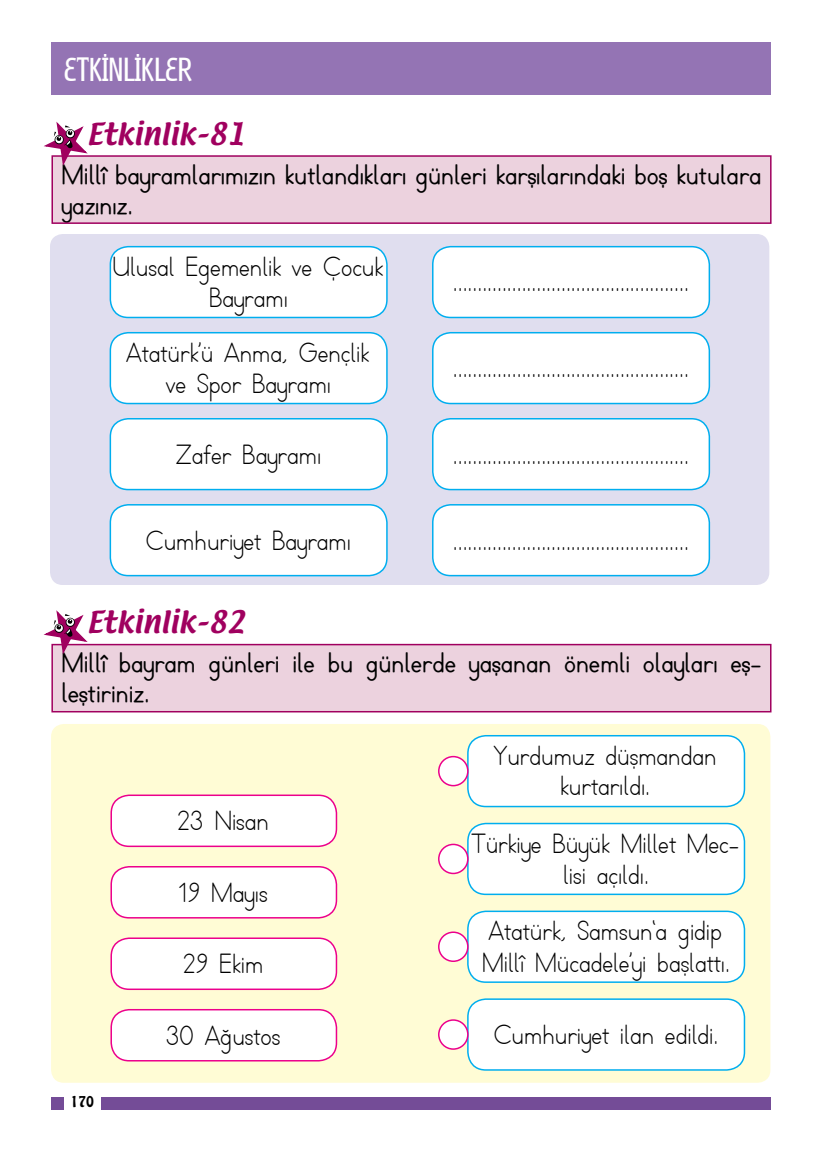
<style>
.page{position:relative;width:830px;height:1170px;background:#fff}
.page>*{position:absolute;margin:0;border:0;box-sizing:border-box;transform-origin:0 0}
.t1{font:27px/31.5px "TTKB Dik Temel Abece";color:#000;text-align:center}
.t2{font:700 27px/30px "TTKB Dik Temel Abece";color:#000}
.t3{font:27px "Textile";color:#a0005f}
.t4{font:21px "Subpear";color:#fff}
.t5{font:13.5px "Hobo Std";color:#000}
</style>
<div class="page">
<div style="left:51px;top:1097px;width:719px;height:12px;background:#744c97"></div>
<div style="left:64px;top:1083px;width:36px;height:35px;background:#fff"></div>
<div style="left:51px;top:43px;width:719px;height:52px;background:#9474b4"></div>
<div style="left:50px;top:234px;width:719px;height:351px;background:#e0deef;border-radius:13px"></div>
<div style="left:110px;top:247px;width:277px;height:70px;background:#fff;border-radius:18px"></div>
<div style="left:109px;top:246px;width:278px;height:72px;border:2px solid #00aeef;border-radius:18px"></div>
<div style="left:432px;top:247px;width:277px;height:70px;background:#fff;border-radius:18px"></div>
<div style="left:432px;top:246px;width:277px;height:72px;border:2px solid #00aeef;border-radius:18px"></div>
<div style="left:110px;top:333px;width:277px;height:70px;background:#fff;border-radius:18px"></div>
<div style="left:109px;top:332px;width:278px;height:72px;border:2px solid #00aeef;border-radius:18px"></div>
<div style="left:432px;top:333px;width:277px;height:70px;background:#fff;border-radius:18px"></div>
<div style="left:432px;top:332px;width:277px;height:72px;border:2px solid #00aeef;border-radius:18px"></div>
<div style="left:110px;top:419px;width:277px;height:70px;background:#fff;border-radius:18px"></div>
<div style="left:109px;top:418px;width:278px;height:72px;border:2px solid #00aeef;border-radius:18px"></div>
<div style="left:432px;top:419px;width:277px;height:70px;background:#fff;border-radius:18px"></div>
<div style="left:432px;top:418px;width:277px;height:72px;border:2px solid #00aeef;border-radius:18px"></div>
<div style="left:110px;top:504px;width:277px;height:71px;background:#fff;border-radius:18px"></div>
<div style="left:109px;top:504px;width:278px;height:72px;border:2px solid #00aeef;border-radius:18px"></div>
<div style="left:432px;top:504px;width:277px;height:71px;background:#fff;border-radius:18px"></div>
<div style="left:432px;top:504px;width:277px;height:72px;border:2px solid #00aeef;border-radius:18px"></div>
<div style="left:51px;top:724px;width:719px;height:358px;background:#fffcd5;border-radius:13px"></div>
<div style="left:467px;top:735px;width:277px;height:71px;background:#fff;border-radius:18px"></div>
<div style="left:467px;top:735px;width:277px;height:72px;border:2px solid #00aeef;border-radius:18px"></div>
<div style="left:438px;top:756px;width:29px;height:29px;background:#fff;border-radius:50%"></div>
<div style="left:438px;top:755px;width:30px;height:31px;border:2px solid #ec008c;border-radius:50%"></div>
<div style="left:467px;top:823px;width:277px;height:71px;background:#fff;border-radius:18px"></div>
<div style="left:467px;top:822px;width:277px;height:73px;border:2px solid #00aeef;border-radius:18px"></div>
<div style="left:438px;top:844px;width:29px;height:29px;background:#fff;border-radius:50%"></div>
<div style="left:438px;top:843px;width:30px;height:31px;border:2px solid #ec008c;border-radius:50%"></div>
<div style="left:467px;top:911px;width:277px;height:71px;background:#fff;border-radius:18px"></div>
<div style="left:467px;top:910px;width:277px;height:72px;border:2px solid #00aeef;border-radius:18px"></div>
<div style="left:438px;top:932px;width:29px;height:29px;background:#fff;border-radius:50%"></div>
<div style="left:438px;top:931px;width:30px;height:30px;border:2px solid #ec008c;border-radius:50%"></div>
<div style="left:467px;top:999px;width:277px;height:70px;background:#fff;border-radius:18px"></div>
<div style="left:467px;top:998px;width:277px;height:72px;border:2px solid #00aeef;border-radius:18px"></div>
<div style="left:438px;top:1019px;width:29px;height:29px;background:#fff;border-radius:50%"></div>
<div style="left:438px;top:1019px;width:30px;height:30px;border:2px solid #ec008c;border-radius:50%"></div>
<div style="left:111px;top:795px;width:225px;height:51px;background:#fff;border-radius:18px"></div>
<div style="left:110px;top:794px;width:227px;height:53px;border:2px solid #ec008c;border-radius:18px"></div>
<div style="left:111px;top:866px;width:225px;height:51px;background:#fff;border-radius:18px"></div>
<div style="left:110px;top:865px;width:227px;height:53px;border:2px solid #ec008c;border-radius:18px"></div>
<div style="left:111px;top:938px;width:225px;height:51px;background:#fff;border-radius:18px"></div>
<div style="left:110px;top:937px;width:227px;height:52px;border:2px solid #ec008c;border-radius:18px"></div>
<div style="left:111px;top:1009px;width:225px;height:51px;background:#fff;border-radius:18px"></div>
<div style="left:110px;top:1008px;width:227px;height:53px;border:2px solid #ec008c;border-radius:18px"></div>
<div style="left:52px;top:156px;width:718px;height:67px;background:#ecd2de"></div>
<div style="left:51px;top:155px;width:720px;height:69px;border:2px solid #a0005f"></div>
<svg style="left:44px;top:121px;width:46px;height:47px"></svg>
<div style="left:52px;top:644px;width:718px;height:67px;background:#ecd2de"></div>
<div style="left:51px;top:643px;width:720px;height:69px;border:2px solid #a0005f"></div>
<svg style="left:43px;top:610px;width:47px;height:46px"></svg>
<p class="t4" style="left:64px;top:62px;width:130px">ETKİNLİKLER</p>
<p class="t3" style="left:87px;top:115px;width:159px">Etkinlik–81</p>
<p class="t2" style="left:61px;top:160px;width:701px">Millî bayramlarımızın kutlandıkları günleri karşılarındaki boş kutulara yazınız.</p>
<p class="t1" style="left:112px;top:251px;width:272px">Ulusal Egemenlik ve Çocuk<br>Bayramı</p>
<p class="t1" style="left:126px;top:337px;width:244px">Atatürk’ü Anma, Gençlik ve Spor Bayramı</p>
<p class="t1" style="left:175px;top:439px;width:147px">Zafer Bayramı</p>
<p class="t1" style="left:146px;top:525px;width:207px">Cumhuriyet Bayramı</p>
<p class="t3" style="left:87px;top:603px;width:159px">Etkinlik–82</p>
<p class="t1" style="left:452px;top:267px;width:237px">................................................</p>
<p class="t1" style="left:452px;top:353px;width:237px">................................................</p>
<p class="t1" style="left:452px;top:439px;width:237px">................................................</p>
<p class="t1" style="left:452px;top:525px;width:237px">................................................</p>
<p class="t2" style="left:61px;top:648px;width:701px">Millî bayram günleri ile bu günlerde yaşanan önemli olayları eş&shy;leştiriniz.</p>
<p class="t5" style="left:70px;top:1091px;width:25px">170</p>
<p class="t1" style="left:177px;top:805px;width:93px">23 Nisan</p>
<p class="t1" style="left:178px;top:877px;width:90px">19 Mayıs</p>
<p class="t1" style="left:183px;top:948px;width:82px">29 Ekim</p>
<p class="t1" style="left:166px;top:1020px;width:116px">30 Ağustos</p>
<p class="t1" style="left:493px;top:741px;width:224px;line-height:30px">Yurdumuz düşmandan kurtarıldı.</p>
<p class="t1" style="left:471px;top:828px;width:269px">Türkiye Büyük Millet Mec&shy;lisi açıldı.</p>
<p class="t1" style="left:482px;top:915px;width:249px;text-align:left">Atatürk, Samsun‘a gidip<br>Millî Mücadele’yi başlattı.</p>
<p class="t1" style="left:493px;top:1019px;width:226px">Cumhuriyet ilan edildi.</p>
</div>
